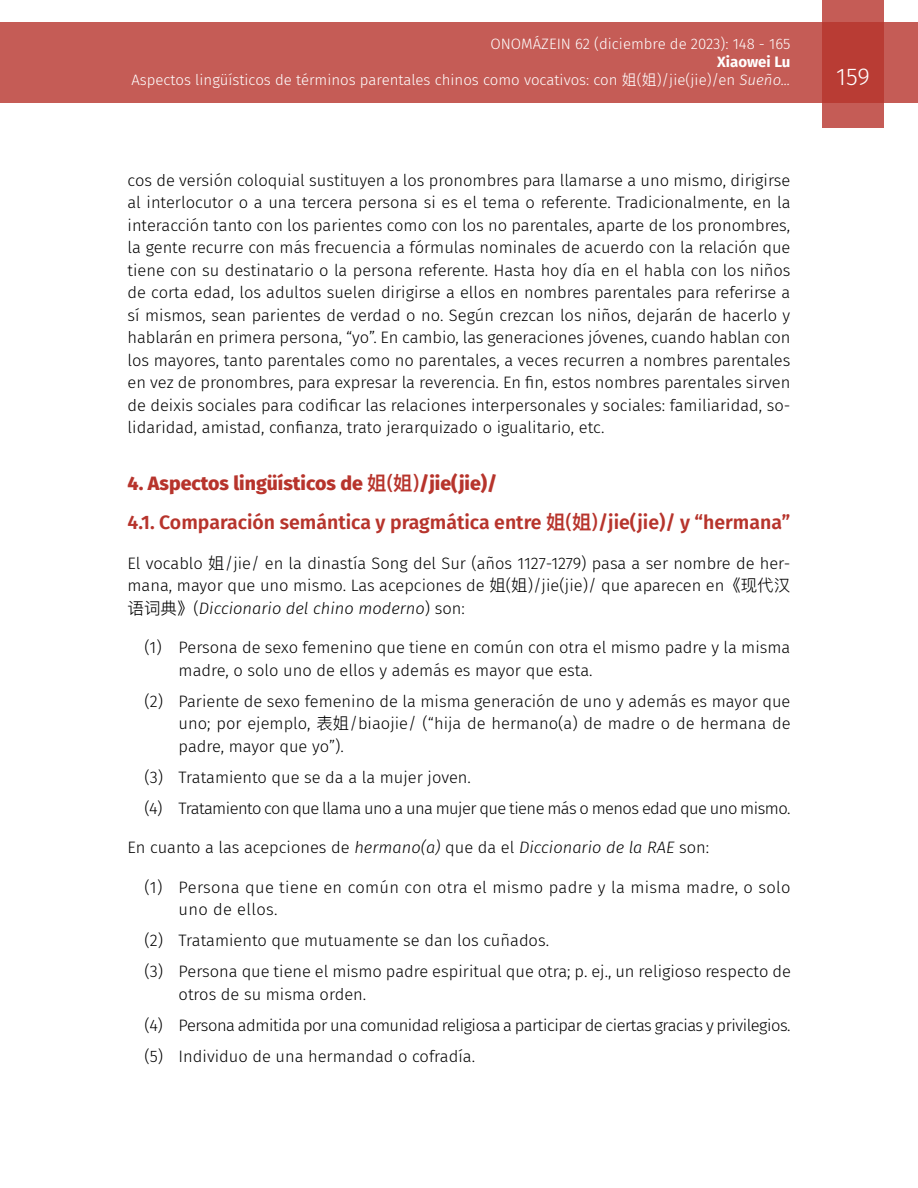
<style>
.page{position:relative;width:918px;height:1188px;background:#fff}
.page>*{position:absolute;margin:0;border:0;box-sizing:border-box;transform-origin:0 0}
.t1{font:300 24px "Fira Sans";color:#fff}
.t2{font:600 19.5px/39.5px "Fira Sans";color:#b7342c}
.t3{font:300 16.5px/22.5px "Fira Sans";color:#000;text-align:justify}
.t4{font:300 16.5px/31px "Fira Sans";letter-spacing:-.025em;color:#000}
.t5{font:300 16.5px/31px "Fira Sans";letter-spacing:-.035em;color:#000}
.t6{font:300 16.5px/22.5px "Fira Sans";letter-spacing:.02em;color:#000}
.t7{font:300 15px/18px "Fira Sans";color:#fff;text-align:right}
.s1{font-weight:700}
.s2{font-family:"Ping Fang HK"}
.s3{font-style:italic}
.s4{font-weight:800}
</style>
<div class="page">
<div style="left:0;top:23px;width:918px;height:80px;background:#c55c56"></div>
<svg style="left:822px;top:0;width:62px;height:128px;background:#bd4740"></svg>
<p class="t7" style="left:491px;top:35px;width:301px">ONOMÁZEIN 62 (diciembre de 2023): 148 - 165</p>
<p class="t7" style="left:131px;top:53px;width:661px"><span class="s1">Xiaowei Lu<br></span>Aspectos lingüísticos de términos parentales chinos como vocativos: con <span class="s2">姐</span>(<span class="s2">姐</span>)/jie(jie)/en <span class="s3">Sueño...</span></p>
<p class="t3" style="left:128px;top:168px;width:664px">cos de versión coloquial sustituyen a los pronombres para llamarse a uno mismo, dirigirse al interlocutor o a una tercera persona si es el tema o referente. Tradicionalmente, en la interacción tanto con los parientes como con los no parentales, aparte de los pronombres, la gente recurre con más frecuencia a fórmulas nominales de acuerdo con la relación que tiene con su destinatario o la persona referente. Hasta hoy día en el habla con los niños de corta edad, los adultos suelen dirigirse a ellos en nombres parentales para referirse a sí mismos, sean parientes de verdad o no. Según crezcan los niños, dejarán de hacerlo y hablarán en primera persona, “yo”. En cambio, las generaciones jóvenes, cuando hablan con los mayores, tanto parentales como no parentales, a veces recurren a nombres parentales en vez de pronombres, para expresar la reverencia. En fin, estos nombres parentales sirven de deixis sociales para codificar las relaciones interpersonales y sociales: familiaridad, so&shy;lidaridad, amistad, confianza, trato jerarquizado o igualitario, etc.</p>
<p class="t2" style="left:128px;top:462px;width:664px"><span class="s4">4. Aspectos lingüísticos de</span> <span class="s2">姐(姐)</span><span class="s4">/jie(jie)/<br></span>4.1. Comparación semántica y pragmática entre <span class="s2">姐(姐)</span>/jie(jie)/ y “hermana”</p>
<p class="t3" style="left:128px;top:551px;width:664px">El vocablo <span class="s2">姐</span>/jie/ en la dinastía Song del Sur (años 1127-1279) pasa a ser nombre de her&shy;mana, mayor que uno mismo. Las acepciones de <span class="s2">姐</span>(<span class="s2">姐</span>)/jie(jie)/ que aparecen en<span class="s2">《现代汉语词典》</span>(<span class="s3">Diccionario del chino moderno</span>) son:</p>
<p class="t3" style="left:179px;top:636px;width:613px;text-indent:-34px">(1) Persona de sexo femenino que tiene en común con otra el mismo padre y la misma madre, o solo uno de ellos y además es mayor que esta.</p>
<p class="t3" style="left:179px;top:689px;width:614px;text-indent:-34px">(2) Pariente de sexo femenino de la misma generación de uno y además es mayor que uno; por ejemplo, <span class="s2">表姐</span>/biaojie/ (“hija de hermano(a) de madre o de hermana de padre, mayor que yo”).</p>
<p class="t5" style="left:145px;top:761px;width:647px">(3) Tratamiento que se da a la mujer joven.<br>(4) Tratamiento con que llama uno a una mujer que tiene más o menos edad que uno mismo.</p>
<p class="t3" style="left:128px;top:836px;width:583px">En cuanto a las acepciones de <span class="s3">hermano(a)</span> que da el <span class="s3">Diccionario de la RAE</span> son:</p>
<p class="t6" style="left:179px;top:875px;width:613px;text-indent:-34px">(1) Persona que tiene en común con otra el mismo padre y la misma madre, o solo uno de ellos.</p>
<p class="t3" style="left:145px;top:925px;width:648px;line-height:31px">(2) Tratamiento que mutuamente se dan los cuñados.<br>(3) Persona que tiene el mismo padre espiritual que otra; p. ej., un religioso respecto de</p>
<p class="t4" style="left:145px;top:978px;width:648px;text-indent:34px">otros de su misma orden.<br>(4) Persona admitida por una comunidad religiosa a participar de ciertas gracias y privilegios. (5) Individuo de una hermandad o cofradía.</p>
<h1 class="t1" style="left:836px;top:60px;width:35px">159</h1>
</div>
